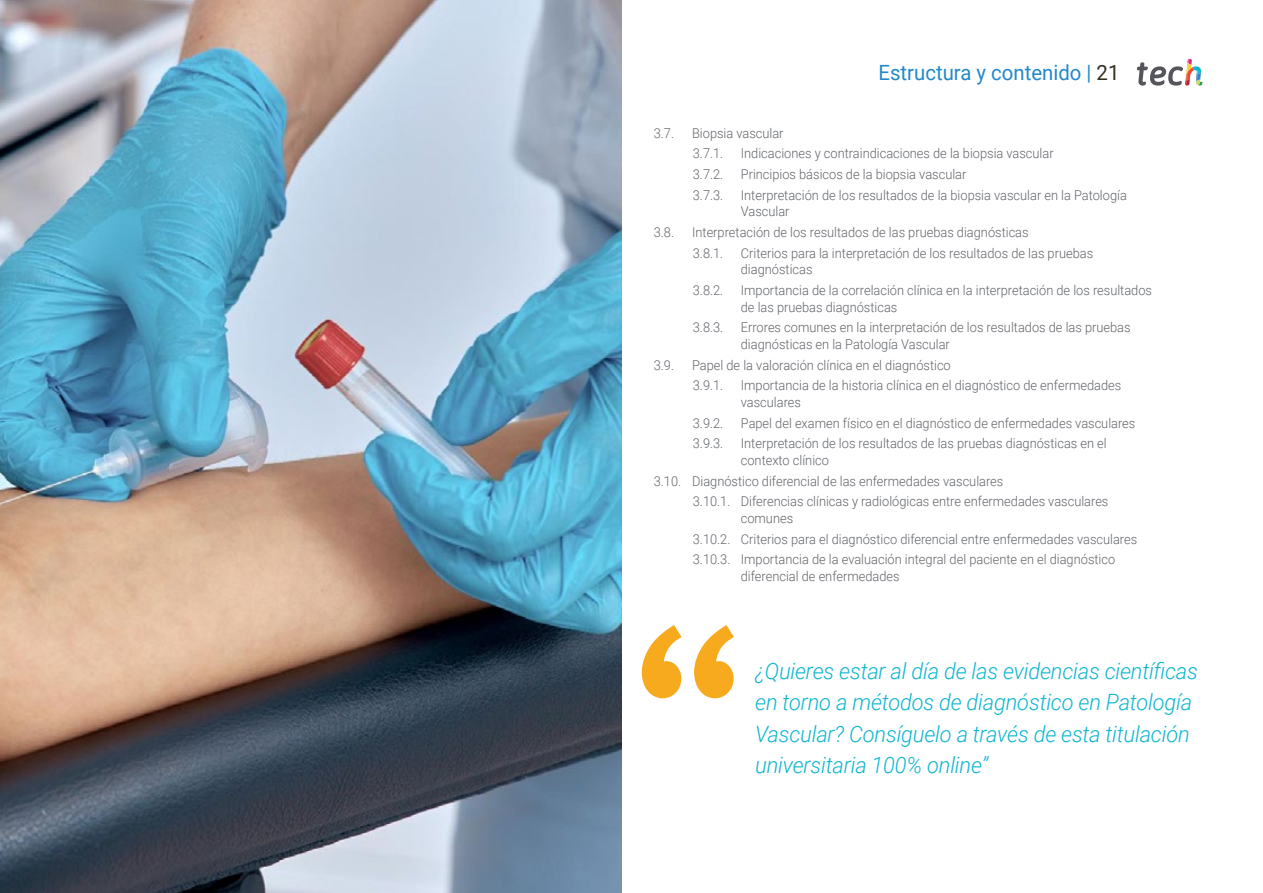
<style>
.page{position:relative;width:1263px;height:893px;background:#fff}
.page>*{position:absolute;margin:0;border:0;box-sizing:border-box;transform-origin:0 0}
.t1{font:italic 300 22.5px/31.5px "Roboto";letter-spacing:-.01em;color:#0fb6cf}
.t2{font:21px "Roboto";color:#2488c9}
.t3{font:300 13.5px/20.7px "Roboto";color:#61646a;scale:.95 1}
.s1{color:#312e20}
</style>
<div class="page">
<svg style="left:1137px;top:59px;width:65px;height:27px"></svg>
<img style="left:0;top:0;width:622px;height:893px">
<svg style="left:642px;top:625px;width:92px;height:73px"></svg>
<h2 class="t2" style="left:878px;top:57px;width:242px">Estructura y contenido | <span class="s1">21</span></h2>
<p class="t3" style="left:654px;top:122px;width:23px">3.7.</p>
<p class="t3" style="left:692px;top:122px;width:98px">Biopsia vascular<br>3.7.1.</p>
<p class="t3" style="left:741px;top:143px;width:331px">Indicaciones y contraindicaciones de la biopsia vascular</p>
<p class="t3" style="left:693px;top:164px;width:34px">3.7.2.</p>
<p class="t3" style="left:741px;top:164px;width:239px">Principios básicos de la biopsia vascular</p>
<p class="t3" style="left:693px;top:184px;width:34px">3.7.3.</p>
<p class="t3" style="left:741px;top:186px;width:408px;line-height:16.5px">Interpretación de los resultados de la biopsia vascular en la Patología<br>Vascular</p>
<p class="t3" style="left:654px;top:222px;width:23px">3.8.</p>
<p class="t3" style="left:692px;top:222px;width:356px">Interpretación de los resultados de las pruebas diagnósticas<br>3.8.1.</p>
<p class="t3" style="left:741px;top:244px;width:372px;line-height:16.5px">Criterios para la interpretación de los resultados de las pruebas diagnósticas</p>
<p class="t3" style="left:693px;top:280px;width:34px">3.8.2.</p>
<p class="t3" style="left:741px;top:282px;width:434px;line-height:16.5px">Importancia de la correlación clínica en la interpretación de los resultados de las pruebas diagnósticas</p>
<p class="t3" style="left:693px;top:317px;width:34px">3.8.3.</p>
<p class="t3" style="left:741px;top:319px;width:412px;line-height:16.5px">Errores comunes en la interpretación de los resultados de las pruebas diagnósticas en la Patología Vascular</p>
<p class="t3" style="left:654px;top:354px;width:23px">3.9.</p>
<p class="t3" style="left:692px;top:354px;width:274px">Papel de la valoración clínica en el diagnóstico<br>3.9.1.</p>
<p class="t3" style="left:741px;top:377px;width:402px;line-height:16.5px">Importancia de la historia clínica en el diagnóstico de enfermedades vasculares</p>
<p class="t3" style="left:693px;top:412px;width:34px">3.9.2.</p>
<p class="t3" style="left:741px;top:412px;width:417px">Papel del examen físico en el diagnóstico de enfermedades vasculares</p>
<p class="t3" style="left:693px;top:433px;width:34px">3.9.3.</p>
<p class="t3" style="left:741px;top:435px;width:387px;line-height:16.5px">Interpretación de los resultados de las pruebas diagnósticas en el contexto clínico</p>
<p class="t3" style="left:693px;top:470px;width:439px;text-indent:-39px">3.10. Diagnóstico diferencial de las enfermedades vasculares<br>3.10.1. Diferencias clínicas y radiológicas entre enfermedades vasculares</p>
<p class="t3" style="left:693px;top:507px;width:469px;text-indent:48px">comunes<br>3.10.2. Criterios para el diagnóstico diferencial entre enfermedades vasculares<br>3.10.3. Importancia de la evaluación integral del paciente en el diagnóstico</p>
<p class="t3" style="left:741px;top:565px;width:169px">diferencial de enfermedades</p>
<h1 class="t1" style="left:755px;top:654px;width:444px">¿Quieres estar al día de las evidencias científicas en torno a métodos de diagnóstico en Patología Vascular? Consíguelo a través de esta titulación universitaria 100% online”</h1>
</div>
